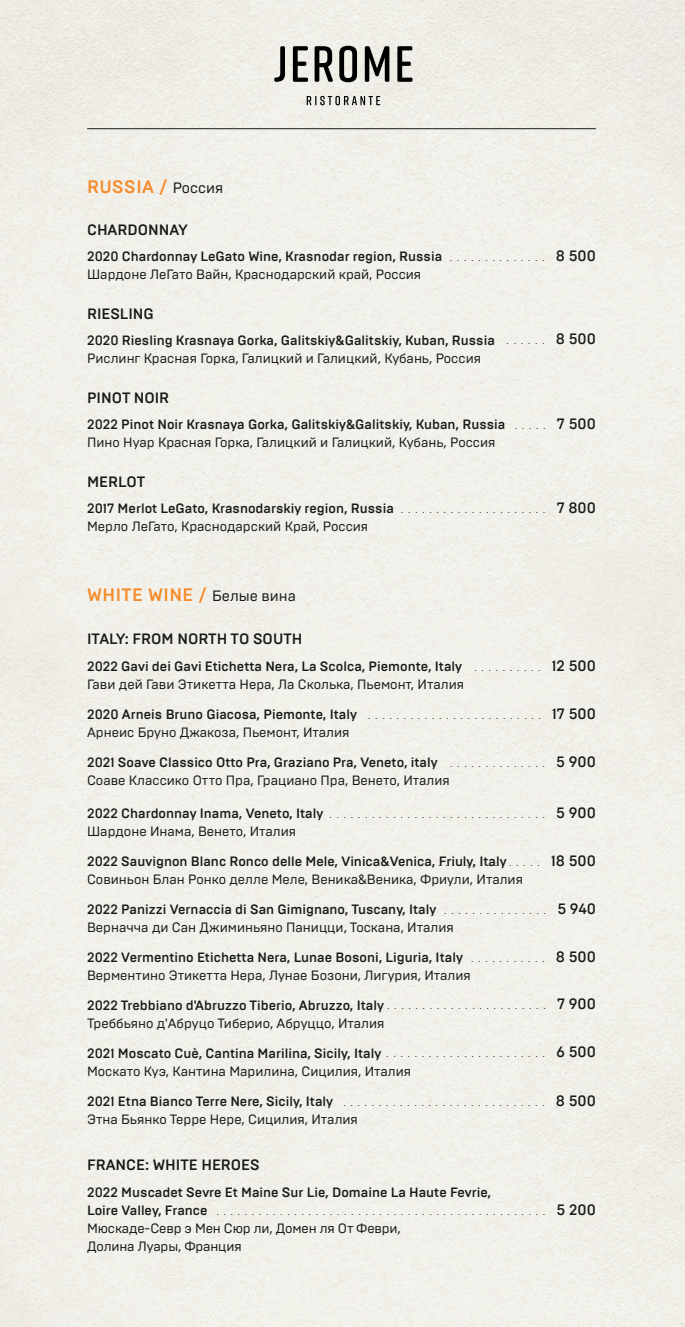
<style>
.page{position:relative;width:685px;height:1327px;background:#fff}
.page>*{position:absolute;margin:0;border:0;box-sizing:border-box;transform-origin:0 0}
.t1{font:500 18px "Brutal Type";letter-spacing:.025em;color:#f68b29}
.t2{font:500 15px "Brutal Type";color:#191919}
.t3{font:500 13.5px/18px "Brutal Type";color:#191919}
.t4{font:13.5px/18px "Brutal Type";color:#191919}
.t5{font:300 7.5px "Brutal Type";color:#191919;scale:2 1}
.s1{font-weight:400;font-size:15px;color:#191919}
.s2{font-weight:500;font-size:15px}
.s3{font-weight:300;font-size:7.5px}
.s4{font-size:15px}
.s5{font-weight:400}
</style>
<div class="page">
<div style="left:0;top:0;width:685px;height:1326px;background:#f1efe9"></div>
<svg style="left:274px;top:46px;width:11px;height:36px"></svg>
<svg style="left:293px;top:46px;width:15px;height:36px"></svg>
<svg style="left:314px;top:46px;width:19px;height:36px"></svg>
<svg style="left:339px;top:46px;width:18px;height:36px"></svg>
<svg style="left:365px;top:46px;width:24px;height:36px"></svg>
<svg style="left:397px;top:46px;width:15px;height:36px"></svg>
<svg style="left:307px;top:96px;width:73px;height:9px"></svg>
<hr style="left:87px;top:128px;width:509px;height:1px;background:#191919">
<h1 class="t1" style="left:87px;top:175px;width:138px">RUSSIA / <span class="s1">Россия</span></h1>
<p class="t2" style="left:87px;top:221px;width:102px">CHARDONNAY</p>
<p class="t3" style="left:87px;top:247px;width:356px">2020 Chardonnay LeGato Wine, Krasnodar region, Russia</p>
<p class="t4" style="left:87px;top:265px;width:335px">Шардоне ЛеГато Вайн, Краснодарский край, Россия</p>
<p class="t5" style="left:449px;top:254px;width:75px">. . . . . . . . . . . . . . <span class="s2">8 500</span></p>
<p class="t2" style="left:87px;top:305px;width:68px">RIESLING</p>
<p class="t3" style="left:87px;top:331px;width:409px">2020 Riesling Krasnaya Gorka, Galitskiy&amp;Galitskiy, Kuban, Russia</p>
<p class="t4" style="left:87px;top:349px;width:395px">Рислинг Красная Горка, Галицкий и Галицкий, Кубань, Россия</p>
<p class="t5" style="left:506px;top:336px;width:46px">. . . . . . <span class="s2">8 500</span></p>
<p class="t2" style="left:87px;top:389px;width:84px">PINOT NOIR</p>
<p class="t3" style="left:87px;top:415px;width:420px">2022 Pinot Noir Krasnaya Gorka, Galitskiy&amp;Galitskiy, Kuban, Russia</p>
<p class="t4" style="left:87px;top:433px;width:410px">Пино Нуар Красная Горка, Галицкий и Галицкий, Кубань, Россия</p>
<p class="t5" style="left:514px;top:422px;width:42px">. . . . . <span class="s2">7 500</span></p>
<p class="t2" style="left:87px;top:473px;width:60px">MERLOT</p>
<p class="t3" style="left:87px;top:499px;width:308px">2017 Merlot LeGato, Krasnodarskiy region, Russia</p>
<p class="t4" style="left:87px;top:517px;width:283px">Мерло ЛеГато, Краснодарский Край, Россия</p>
<p class="t5" style="left:400px;top:506px;width:99px">. . . . . . . . . . . . . . . . . . . . . <span class="s2">7 800</span></p>
<h1 class="t1" style="left:87px;top:584px;width:210px">WHITE WINE / <span class="s1">Белые вина</span></h1>
<p class="t2" style="left:87px;top:629px;width:217px">ITALY: FROM NORTH TO SOUTH</p>
<p class="t3" style="left:87px;top:657px;width:376px">2022 Gavi dei Gavi Etichetta Nera, La Scolca, Piemonte, Italy</p>
<p class="t4" style="left:87px;top:675px;width:378px">Гави дей Гави Этикетта Нера, Ла Сколька, Пьемонт, Италия</p>
<p class="t3" style="left:87px;top:705px;width:271px">2020 Arneis Bruno Giacosa, Piemonte, Italy</p>
<p class="t4" style="left:87px;top:723px;width:264px">Арнеис Бруно Джакоза, Пьемонт, Италия</p>
<p class="t3" style="left:87px;top:753px;width:352px">2021 Soave Classico Otto Pra, Graziano Pra, Veneto, italy</p>
<p class="t4" style="left:87px;top:771px;width:364px">Соаве Классико Отто Пра, Грациано Пра, Венето, Италия</p>
<p class="t5" style="left:474px;top:663px;width:62px">. . . . . . . . . . <span class="s2">12 500</span></p>
<p class="t5" style="left:368px;top:711px;width:115px">. . . . . . . . . . . . . . . . . . . . . . . . . <span class="s2">17 500</span></p>
<p class="t5" style="left:450px;top:759px;width:74px">. . . . . . . . . . . . . . <span class="s2">5 900</span></p>
<p class="t5" style="left:329px;top:810px;width:135px">. . . . . . . . . . . . . . . . . . . . . . . . . . . . . . . <span class="s2">5 900</span></p>
<p class="t5" style="left:437px;top:858px;width:81px">. . . . . . . . . . . . . . . <span class="s2">18 500</span></p>
<p class="t5" style="left:444px;top:906px;width:77px">. . . . . . . . . . . . . . . <span class="s2">5 940</span></p>
<p class="t5" style="left:471px;top:954px;width:64px">. . . . . . . . . . . <span class="s2">8 500</span></p>
<p class="t5" style="left:387px;top:1002px;width:106px">. . . . . . . . . . . . . . . . . . . . . . . <span class="s2">7 900</span></p>
<p class="t5" style="left:386px;top:1050px;width:106px">. . . . . . . . . . . . . . . . . . . . . . . <span class="s2">6 500</span></p>
<p class="t3" style="left:87px;top:804px;width:238px">2022 Chardonnay Inama, Veneto, Italy</p>
<p class="t4" style="left:87px;top:822px;width:210px">Шардоне Инама, Венето, Италия</p>
<p class="t3" style="left:87px;top:852px;width:421px">2022 Sauvignon Blanc Ronco delle Mele, Vinica&amp;Venica, Friuly, Italy</p>
<p class="t4" style="left:87px;top:870px;width:437px">Совиньон Блан Ронко делле Меле, Веника&amp;Веника, Фриули, Италия</p>
<p class="t3" style="left:87px;top:900px;width:351px">2022 Panizzi Vernaccia di San Gimignano, Tuscany, Italy</p>
<p class="t4" style="left:87px;top:918px;width:368px">Верначча ди Сан Джиминьяно Паницци, Тоскана, Италия</p>
<p class="t3" style="left:87px;top:948px;width:377px">2022 Vermentino Etichetta Nera, Lunae Bosoni, Liguria, Italy</p>
<p class="t4" style="left:87px;top:966px;width:385px">Верментино Этикетта Нера, Лунае Бозони, Лигурия, Италия</p>
<p class="t3" style="left:87px;top:996px;width:298px">2022 Trebbiano d'Abruzzo Tiberio, Abruzzo, Italy</p>
<p class="t4" style="left:87px;top:1014px;width:299px">Треббьяно д'Абруцо Тиберио, Абруццо, Италия</p>
<p class="t3" style="left:87px;top:1044px;width:296px">2021 Moscato Cuè, Cantina Marilina, Sicily, Italy</p>
<p class="t4" style="left:87px;top:1062px;width:325px">Москато Куэ, Кантина Марилина, Сицилия, Италия</p>
<p class="t3" style="left:87px;top:1092px;width:510px">2021 Etna Bianco Terre Nere, Sicily, Italy <span class="s3">. . . . . . . . . . . . . . . . . . . . . . . . . . . . .</span> <span class="s4">8 500<br></span><span class="s5">Этна Бьянко Терре Нере, Сицилия, Италия</span></p>
<p class="t2" style="left:87px;top:1155px;width:174px">FRANCE: WHITE HEROES</p>
<p class="t3" style="left:87px;top:1183px;width:405px">2022 Muscadet Sevre Et Maine Sur Lie, Domaine La Haute Fevrie,<br>Loire Valley, France</p>
<p class="t4" style="left:87px;top:1219px;width:315px">Мюскаде-Севр э Мен Сюр ли, Домен ля От Феври,<br>Долина Луары, Франция</p>
<p class="t5" style="left:216px;top:1207px;width:191px">. . . . . . . . . . . . . . . . . . . . . . . . . . . . . . . . . . . . . . . . . . . . . . . <span class="s2">5 200</span></p>
</div>
